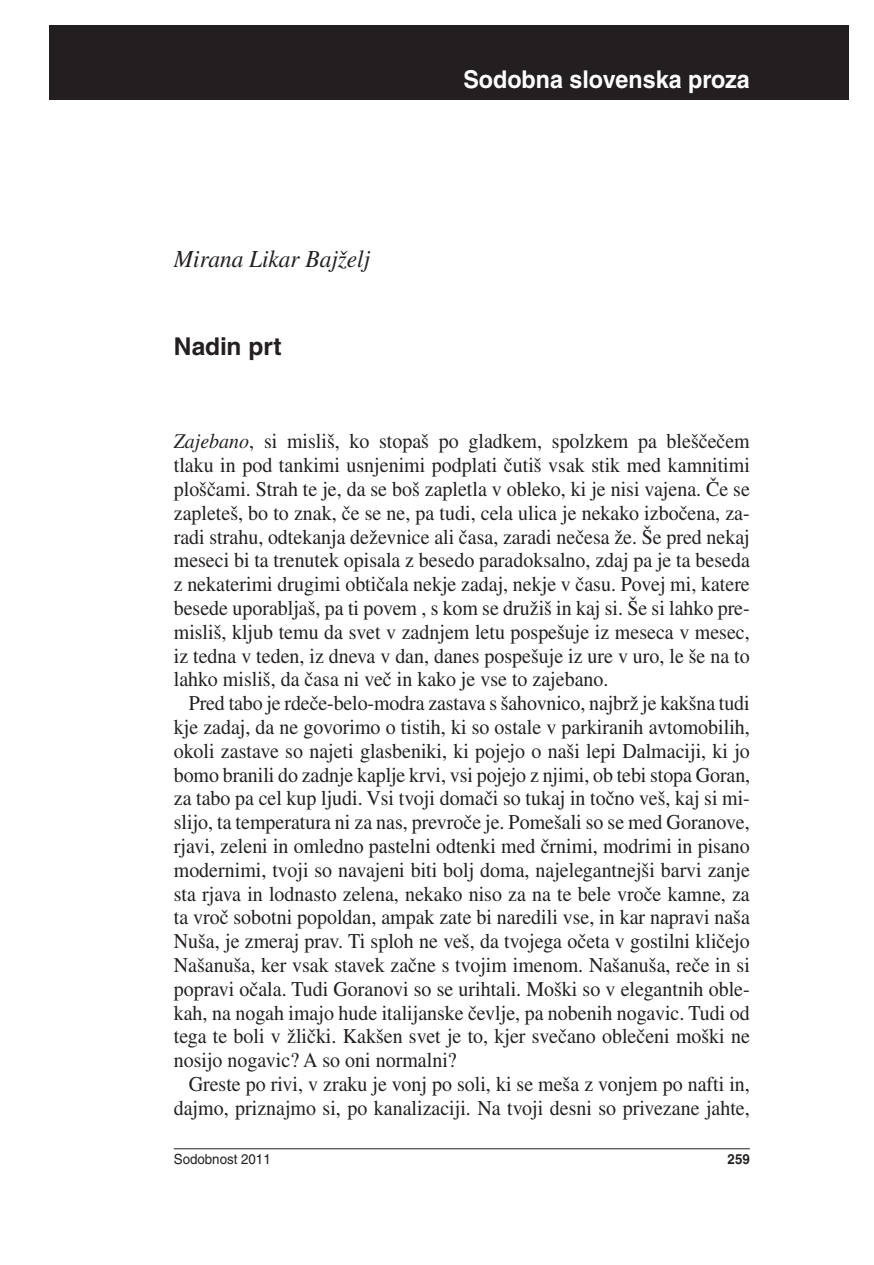
<style>
.page{position:relative;width:874px;height:1265px;background:#fff}
.page>*{position:absolute;margin:0;border:0;box-sizing:border-box;transform-origin:0 0}
.t1{font:700 24.5px "SS Helvetica";color:#fff;scale:.95 1}
._1_AVTOR{font:italic 24.5px "SS Times";color:#231f20;scale:.95 1}
._2_GLAVNI_NASLOV{font:700 24.5px "SS Helvetica";color:#231f20}
.Navaden{font:21px/23.8px "SS Times";color:#231f20;text-align:justify;scale:.95 1}
.t2{font:14px "SS Helvetica";color:#231f20;scale:.95 1}
.t3{font:700 14px "SS Helvetica";color:#231f20;scale:.95 1}
.s1{font-style:italic}
</style>
<div class="page">
<div style="left:50px;top:25px;width:798px;height:74px;background:#231f20"></div>
<hr style="left:174px;top:1148px;width:575px;height:1px;background:#231f20">
<p class="_1_AVTOR" style="left:174px;top:246px;width:208px">Mirana Likar Baj`elj</p>
<p class="_2_GLAVNI_NASLOV" style="left:174px;top:331px;width:109px">Nadin prt</p>
<p class="t1" style="left:463px;top:65px;width:303px">Sodobna slovenska proza</p>
<p class="Navaden" style="left:174px;top:429px;width:607px"><span class="s1">Zajebano</span>, si misli{, ko stopa{ po gladkem, spolzkem pa ble{~e~em tlaku in pod tankimi usnjenimi podplati ~uti{ vsak stik med kamnitimi plo{~ami. Strah te je, da se bo{ zapletla v obleko, ki je nisi vajena. ^e se zaplete{, bo to znak, ~e se ne, pa tudi, cela ulica je nekako izbo~ena, za&shy;radi strahu, odtekanja de`evnice ali ~asa, zaradi ne~esa `e. Še pred nekaj meseci bi ta trenutek opisala z besedo paradoksalno, zdaj pa je ta beseda z nekaterimi drugimi obti~ala nekje zadaj, nekje v ~asu. Povej mi, katere besede uporablja{, pa ti povem , s kom se dru`i{ in kaj si. Še si lahko pre&shy;misli{, kljub temu da svet v zadnjem letu pospe{uje iz meseca v mesec, iz tedna v teden, iz dneva v dan, danes pospe{uje iz ure v uro, le {e na to lahko misli{, da ~asa ni ve~ in kako je vse to zajebano.</p>
<p class="Navaden" style="left:174px;top:691px;width:608px;text-indent:15px">Pred tabo je rde~e-belo-modra zastava s {ahovnico, najbr` je kak{na tudi kje zadaj, da ne govorimo o tistih, ki so ostale v parkiranih avtomobilih, okoli zastave so najeti glasbeniki, ki pojejo o na{i lepi Dalmaciji, ki jo bomo branili do zadnje kaplje krvi, vsi pojejo z njimi, ob tebi stopa Goran, za tabo pa cel kup ljudi. Vsi tvoji doma~i so tukaj in to~no ve{, kaj si mi&shy;slijo, ta temperatura ni za nas, prevro~e je. Pome{ali so se med Goranove, rjavi, zeleni in omledno pastelni odtenki med ~rnimi, modrimi in pisano modernimi, tvoji so navajeni biti bolj doma, najelegantnej{i barvi zanje sta rjava in lodnasto zelena, nekako niso za na te bele vro~e kamne, za ta vro~ sobotni popoldan, ampak zate bi naredili vse, in kar napravi na{a Nu{a, je zmeraj prav. Ti sploh ne ve{, da tvojega o~eta v gostilni kli~ejo Na{anu{a, ker vsak stavek za~ne s tvojim imenom. Na{anu{a, re~e in si popravi o~ala. Tudi Goranovi so se urihtali. Mo{ki so v elegantnih oble&shy;kah, na nogah imajo hude italijanske ~evlje, pa nobenih nogavic. Tudi od tega te boli v `li~ki. Kak{en svet je to, kjer sve~ano oble~eni mo{ki ne nosijo nogavic? A so oni normalni?</p>
<p class="Navaden" style="left:174px;top:1072px;width:607px;text-align:right">Greste po rivi, v zraku je vonj po soli, ki se me{a z vonjem po nafti in, dajmo, priznajmo si, po kanalizaciji. Na tvoji desni so privezane jahte,</p>
<p class="t2" style="left:174px;top:1151px;width:103px">Sodobnost 2011</p>
<p class="t3" style="left:727px;top:1151px;width:25px">259</p>
</div>
